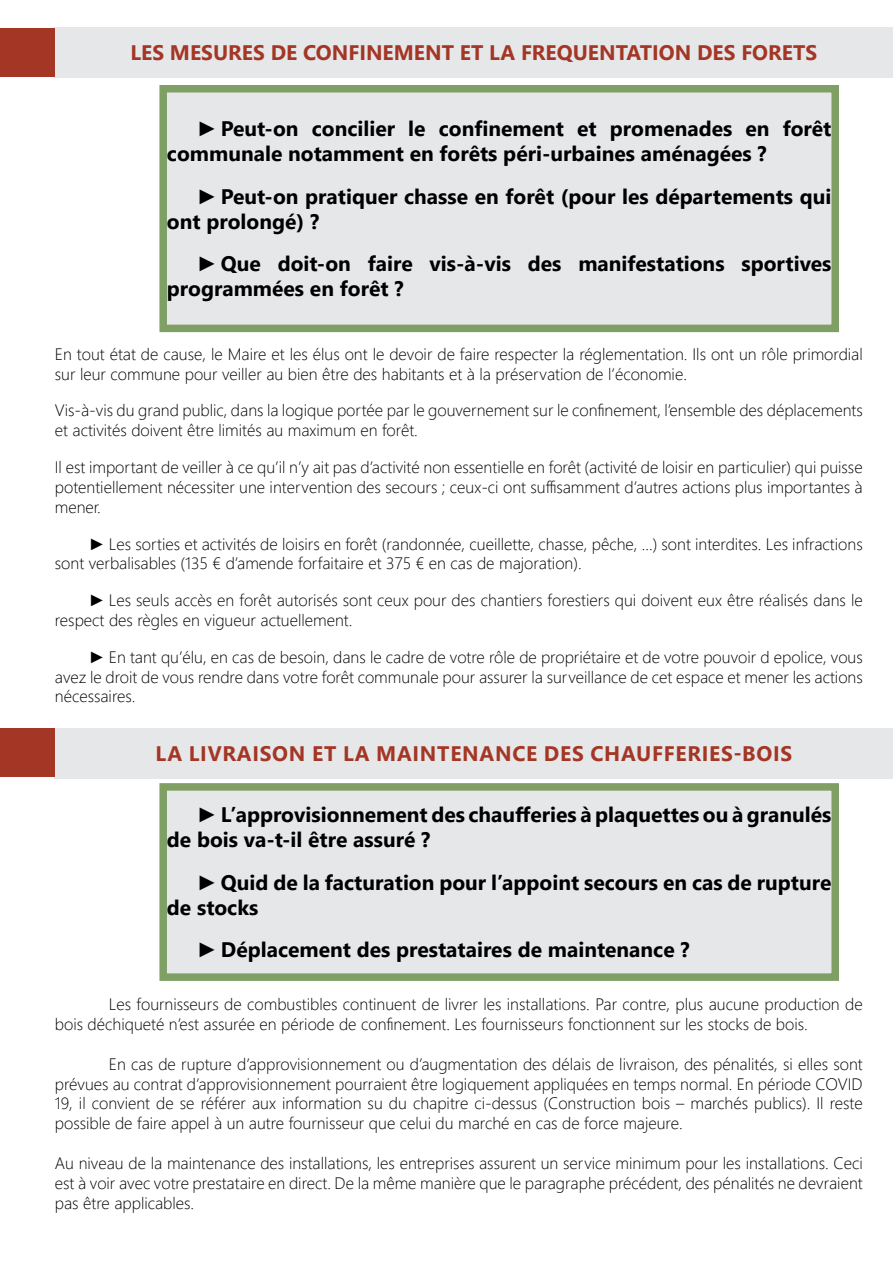
<style>
.page{position:relative;width:893px;height:1263px;background:#fff}
.page>*{position:absolute;margin:0;border:0;box-sizing:border-box;transform-origin:0 0}
.t1{font:700 21px/25.2px "Segoe UI";color:#000}
.t2{font:700 21px "Segoe UI";letter-spacing:.01em;color:#a33625}
.t3{font:700 21px "Segoe UI";letter-spacing:.035em;color:#a33625}
.t4{font:300 16.5px/19.8px "Segoe UI";color:#000}
.s1{font-family:"Century Gothic";font-weight:400}
</style>
<div class="page">
<div style="left:54px;top:28px;width:839px;height:50px;background:#e6e7e9"></div>
<div style="left:0;top:28px;width:54px;height:48px;background:#a33625"></div>
<div style="left:163px;top:89px;width:672px;height:239px;background:#e6e7e9"></div>
<div style="left:159px;top:85px;width:680px;height:247px;border:8px solid #7f9f64"></div>
<div style="left:54px;top:728px;width:839px;height:50px;background:#e6e7e9"></div>
<div style="left:0;top:728px;width:54px;height:49px;background:#a33625"></div>
<div style="left:163px;top:787px;width:672px;height:190px;background:#e6e7e9"></div>
<div style="left:159px;top:783px;width:680px;height:198px;border:8px solid #7f9f64"></div>
<p class="t2" style="left:130px;top:33px;width:688px">LES MESURES DE CONFINEMENT ET LA FREQUENTATION DES FORETS</p>
<p class="t1" style="left:167px;top:114px;width:666px;text-indent:30px"><span class="s1">►</span> Peut-on concilier le confinement et promenades en forêt communale notamment en forêts péri-urbaines aménagées ?</p>
<p class="t1" style="left:167px;top:182px;width:666px;text-indent:30px"><span class="s1">►</span> Peut-on pratiquer chasse en forêt (pour les départements qui ont prolongé) ?</p>
<p class="t1" style="left:167px;top:249px;width:666px;text-indent:30px"><span class="s1">►</span> Que doit-on faire vis-à-vis des manifestations sportives programmées en forêt ?</p>
<p class="t4" style="left:55px;top:342px;width:809px">En tout état de cause, le Maire et les élus ont le devoir de faire respecter la réglementation. Ils ont un rôle primordial sur leur commune pour veiller au bien être des habitants et à la préservation de l’économie.</p>
<p class="t4" style="left:55px;top:399px;width:809px">Vis-à-vis du grand public, dans la logique portée par le gouvernement sur le confinement, l’ensemble des déplacements et activités doivent être limités au maximum en forêt.</p>
<p class="t4" style="left:55px;top:456px;width:809px;text-align:justify">Il est important de veiller à ce qu’il n’y ait pas d’activité non essentielle en forêt (activité de loisir en particulier) qui puisse potentiellement nécessiter une intervention des secours ; ceux-ci ont suffisamment d’autres actions plus importantes à mener.</p>
<p class="t4" style="left:55px;top:532px;width:809px;text-indent:34px"><span class="s1">►</span> Les sorties et activités de loisirs en forêt (randonnée, cueillette, chasse, pêche, …) sont interdites. Les infractions sont verbalisables (135 € d’amende forfaitaire et 375 € en cas de majoration).</p>
<p class="t4" style="left:55px;top:589px;width:809px;text-indent:34px"><span class="s1">►</span> Les seuls accès en forêt autorisés sont ceux pour des chantiers forestiers qui doivent eux être réalisés dans le respect des règles en vigueur actuellement.</p>
<p class="t4" style="left:55px;top:645px;width:809px;text-align:justify;text-indent:34px"><span class="s1">►</span> En tant qu’élu, en cas de besoin, dans le cadre de votre rôle de propriétaire et de votre pouvoir d epolice, vous avez le droit de vous rendre dans votre forêt communale pour assurer la surveillance de cet espace et mener les actions nécessaires.</p>
<p class="t3" style="left:156px;top:733px;width:638px">LA LIVRAISON ET LA MAINTENANCE DES CHAUFFERIES-BOIS</p>
<p class="t1" style="left:167px;top:800px;width:666px;text-indent:30px"><span class="s1">►</span> L’approvisionnement des chaufferies à plaquettes ou à granulés de bois va-t-il être assuré ?</p>
<p class="t1" style="left:167px;top:868px;width:666px;text-indent:30px"><span class="s1">►</span> Quid de la facturation pour l’appoint secours en cas de rupture de stocks</p>
<p class="t1" style="left:197px;top:935px;width:494px"><span class="s1">►</span> Déplacement des prestataires de maintenance ?</p>
<p class="t4" style="left:55px;top:993px;width:809px;text-indent:54px">Les fournisseurs de combustibles continuent de livrer les installations. Par contre, plus aucune production de bois déchiqueté n’est assurée en période de confinement. Les fournisseurs fonctionnent sur les stocks de bois.</p>
<p class="t4" style="left:55px;top:1052px;width:809px;text-align:justify;text-indent:54px">En cas de rupture d’approvisionnement ou d’augmentation des délais de livraison, des pénalités, si elles sont prévues au contrat d’approvisionnement pourraient être logiquement appliquées en temps normal. En période COVID 19, il convient de se référer aux information su du chapitre ci-dessus (Construction bois – marchés publics). Il reste possible de faire appel à un autre fournisseur que celui du marché en cas de force majeure.</p>
<p class="t4" style="left:55px;top:1151px;width:809px;text-align:justify">Au niveau de la maintenance des installations, les entreprises assurent un service minimum pour les installations. Ceci est à voir avec votre prestataire en direct. De la même manière que le paragraphe précédent, des pénalités ne devraient pas être applicables.</p>
</div>
